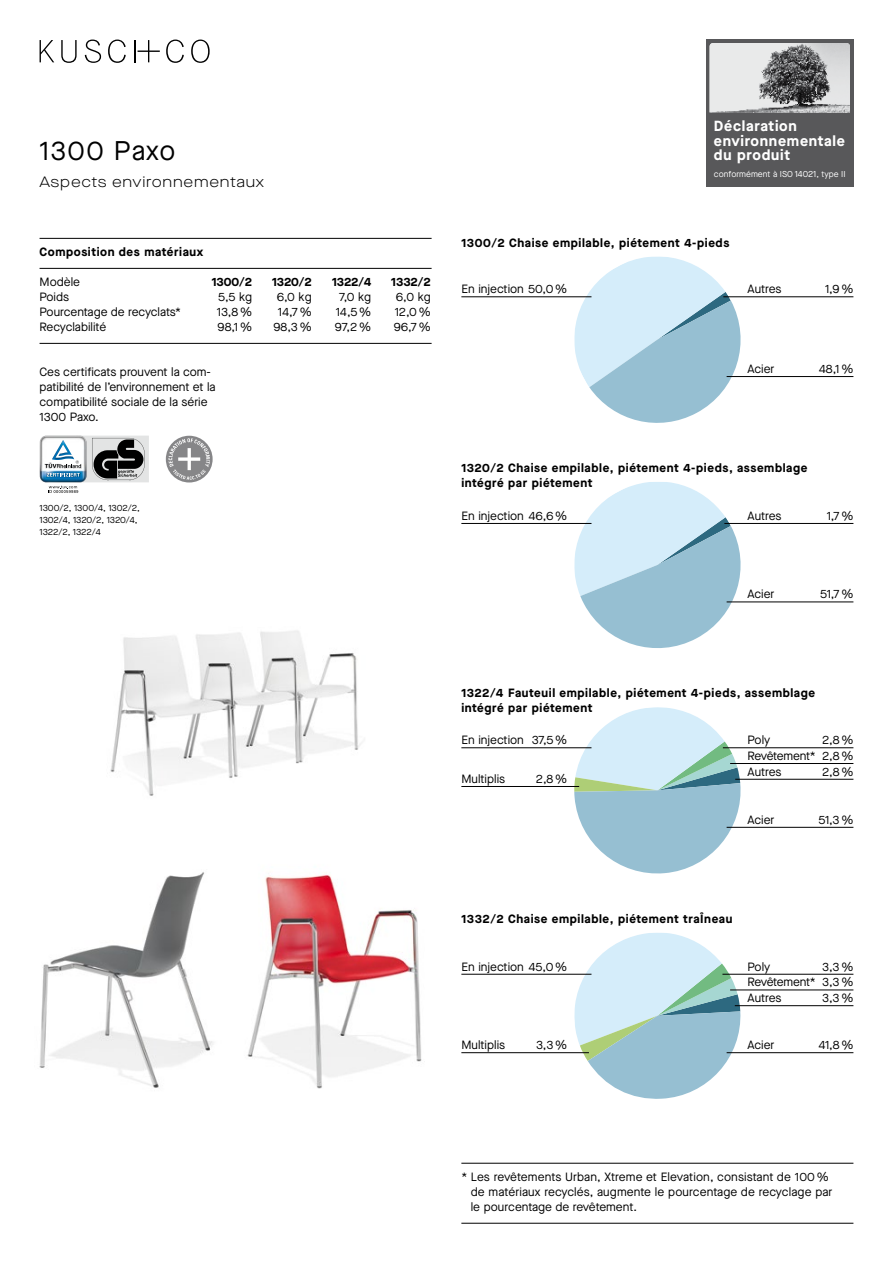
<style>
.page{position:relative;width:893px;height:1263px;background:#fff}
.page>*{position:absolute;margin:0;border:0;box-sizing:border-box;transform-origin:0 0}
.t1{font:27px "Maison Neue";letter-spacing:.04em;color:#000}
.t2{font:300 15px "Maison Neue Extended";letter-spacing:.05em;color:#000}
.t3{font:700 14.7px/14.7px "Maison Neue";letter-spacing:.05em;color:#fff}
.t4{font:12px/15px "Maison Neue";color:#000}
.t5{font:700 12px/15px "Maison Neue";letter-spacing:.05em;color:#000}
.t6{font:12px "Maison Neue";letter-spacing:-.025em;color:#000}
.t7{font:9px/12px "Maison Neue";letter-spacing:-.02em;color:#000}
.t8{font:8.55px "Maison Neue";color:#fff}
</style>
<div class="page">
<div style="left:706px;top:40px;width:147px;height:147px;background:#58585a"></div>
<img style="left:710px;top:43px;width:140px;height:70px">
<svg style="left:40px;top:40px;width:14px;height:22px"></svg>
<svg style="left:61px;top:40px;width:16px;height:23px"></svg>
<svg style="left:85px;top:40px;width:16px;height:23px"></svg>
<svg style="left:108px;top:40px;width:18px;height:23px"></svg>
<svg style="left:166px;top:40px;width:18px;height:23px"></svg>
<svg style="left:191px;top:40px;width:19px;height:23px"></svg>
<hr style="left:134px;top:40px;width:2px;height:22px;background:#000">
<svg style="left:138px;top:40px;width:22px;height:22px"></svg>
<hr style="left:461px;top:1163px;width:392px;height:1px;background:#000">
<hr style="left:461px;top:1223px;width:392px;height:1px;background:#000">
<hr style="left:40px;top:238px;width:392px;height:1px;background:#000">
<hr style="left:40px;top:268px;width:392px;height:1px;background:#000">
<hr style="left:40px;top:343px;width:392px;height:1px;background:#000">
<svg style="left:574px;top:256px;width:166px;height:167px"></svg>
<svg style="left:574px;top:482px;width:166px;height:166px"></svg>
<svg style="left:574px;top:707px;width:166px;height:166px"></svg>
<svg style="left:574px;top:933px;width:166px;height:166px"></svg>
<hr style="left:723px;top:297px;width:130px;height:1px;background:#000">
<hr style="left:727px;top:602px;width:126px;height:1px;background:#000">
<hr style="left:727px;top:376px;width:126px;height:1px;background:#000">
<hr style="left:727px;top:1052px;width:126px;height:1px;background:#000">
<hr style="left:727px;top:827px;width:126px;height:1px;background:#000">
<hr style="left:461px;top:523px;width:130px;height:1px;background:#000">
<hr style="left:461px;top:297px;width:130px;height:1px;background:#000">
<hr style="left:461px;top:974px;width:130px;height:1px;background:#000">
<hr style="left:461px;top:1052px;width:128px;height:1px;background:#000">
<hr style="left:461px;top:786px;width:118px;height:1px;background:#000">
<hr style="left:461px;top:747px;width:130px;height:1px;background:#000">
<hr style="left:722px;top:974px;width:131px;height:1px;background:#000">
<hr style="left:723px;top:747px;width:130px;height:1px;background:#000">
<hr style="left:724px;top:523px;width:129px;height:1px;background:#000">
<hr style="left:735px;top:1005px;width:118px;height:1px;background:#000">
<hr style="left:735px;top:779px;width:118px;height:1px;background:#000">
<hr style="left:730px;top:990px;width:123px;height:1px;background:#000">
<hr style="left:730px;top:763px;width:123px;height:1px;background:#000">
<div style="left:166px;top:436px;width:47px;height:46px;background:#868688;border-radius:50%"></div>
<svg style="left:168px;top:438px;width:42px;height:42px"></svg>
<svg style="left:40px;top:436px;width:109px;height:57px"></svg>
<img style="left:247px;top:875px;width:175px;height:214px">
<img style="left:39px;top:872px;width:174px;height:216px">
<img style="left:110px;top:630px;width:251px;height:166px">
<h1 class="t1" style="left:40px;top:133px;width:137px">1300 Paxo</h1>
<p class="t2" style="left:40px;top:172px;width:226px">Aspects environnementaux</p>
<p class="t5" style="left:40px;top:244px;width:165px">Composition des matériaux</p>
<p class="t4" style="left:40px;top:275px;width:42px">Modèle</p>
<p class="t5" style="left:212px;top:274px;width:42px">1300/2</p>
<p class="t5" style="left:272px;top:274px;width:41px">1320/2</p>
<p class="t5" style="left:332px;top:274px;width:41px">1322/4</p>
<p class="t5" style="left:391px;top:274px;width:41px">1332/2</p>
<p class="t4" style="left:40px;top:290px;width:31px">Poids</p>
<p class="t4" style="left:218px;top:290px;width:36px">5,5 kg</p>
<p class="t4" style="left:277px;top:290px;width:37px">6,0 kg</p>
<p class="t4" style="left:339px;top:290px;width:34px">7,0 kg</p>
<p class="t4" style="left:396px;top:290px;width:36px">6,0 kg</p>
<p class="t4" style="left:40px;top:305px;width:143px">Pourcentage de recyclats*</p>
<p class="t4" style="left:217px;top:305px;width:37px">13,8 %</p>
<p class="t4" style="left:278px;top:305px;width:35px">14,7 %</p>
<p class="t4" style="left:336px;top:305px;width:37px">14,5 %</p>
<p class="t4" style="left:395px;top:305px;width:38px">12,0 %</p>
<p class="t4" style="left:40px;top:320px;width:68px">Recyclabilité</p>
<p class="t4" style="left:218px;top:320px;width:36px">98,1 %</p>
<p class="t4" style="left:273px;top:320px;width:40px">98,3 %</p>
<p class="t4" style="left:335px;top:320px;width:38px">97,2 %</p>
<p class="t4" style="left:394px;top:320px;width:39px">96,7 %</p>
<p class="t4" style="left:40px;top:365px;width:178px">Ces certificats prouvent la com&shy;patibilité de l’environnement et la compatibilité sociale de la série<br>1300 Paxo.</p>
<p class="t7" style="left:40px;top:501px;width:102px">1300/2, 1300/4, 1302/2,<br>1302/4, 1320/2, 1320/4,<br>1322/2, 1322/4</p>
<p class="t3" style="left:714px;top:118px;width:132px">Déclaration environnementale du produit</p>
<p class="t8" style="left:714px;top:168px;width:133px">conformément à ISO 14021, type II</p>
<p class="t5" style="left:461px;top:234px;width:269px">1300/2 Chaise empilable, piétement 4-pieds</p>
<p class="t4" style="left:461px;top:281px;width:107px">En injection 50,0 %</p>
<p class="t4" style="left:747px;top:281px;width:36px">Autres</p>
<p class="t4" style="left:825px;top:281px;width:30px">1,9 %</p>
<p class="t4" style="left:747px;top:361px;width:28px">Acier</p>
<p class="t4" style="left:819px;top:361px;width:36px">48,1 %</p>
<p class="t5" style="left:461px;top:460px;width:348px">1320/2 Chaise empilable, piétement 4-pieds, assemblage intégré par piétement</p>
<p class="t4" style="left:461px;top:508px;width:107px">En injection 46,6 %</p>
<p class="t4" style="left:747px;top:508px;width:36px">Autres</p>
<p class="t4" style="left:827px;top:508px;width:28px">1,7 %</p>
<p class="t4" style="left:747px;top:587px;width:28px">Acier</p>
<p class="t4" style="left:820px;top:587px;width:35px">51,7 %</p>
<p class="t5" style="left:461px;top:685px;width:355px">1322/4 Fauteuil empilable, piétement 4-pieds, assemblage intégré par piétement</p>
<p class="t4" style="left:461px;top:732px;width:107px">En injection 37,5 %</p>
<p class="t4" style="left:461px;top:771px;width:45px">Multiplis</p>
<p class="t4" style="left:536px;top:771px;width:33px">2,8 %</p>
<p class="t4" style="left:747px;top:732px;width:24px">Poly</p>
<p class="t4" style="left:822px;top:732px;width:33px">2,8 %</p>
<p class="t6" style="left:747px;top:748px;width:107px">Revêtement* 2,8 %</p>
<p class="t4" style="left:747px;top:764px;width:36px">Autres</p>
<p class="t4" style="left:822px;top:764px;width:33px">2,8 %</p>
<p class="t4" style="left:747px;top:812px;width:28px">Acier</p>
<p class="t4" style="left:818px;top:812px;width:36px">51,3 %</p>
<p class="t5" style="left:461px;top:911px;width:273px">1332/2 Chaise empilable, piétement traÎneau</p>
<p class="t4" style="left:461px;top:959px;width:107px">En injection 45,0 %</p>
<p class="t4" style="left:461px;top:1037px;width:45px">Multiplis</p>
<p class="t4" style="left:536px;top:1037px;width:33px">3,3 %</p>
<p class="t4" style="left:747px;top:959px;width:24px">Poly</p>
<p class="t4" style="left:822px;top:959px;width:33px">3,3 %</p>
<p class="t6" style="left:747px;top:974px;width:107px">Revêtement* 3,3 %</p>
<p class="t4" style="left:747px;top:990px;width:36px">Autres</p>
<p class="t4" style="left:822px;top:990px;width:33px">3,3 %</p>
<p class="t4" style="left:747px;top:1037px;width:28px">Acier</p>
<p class="t4" style="left:819px;top:1037px;width:36px">41,8 %</p>
<p class="t4" style="left:471px;top:1169px;width:363px;text-indent:-9px">* Les revêtements Urban, Xtreme et Elevation, consistant de 100 % de matériaux recyclés, augmente le pourcentage de recyclage par le pourcentage de revêtement.</p>
</div>
